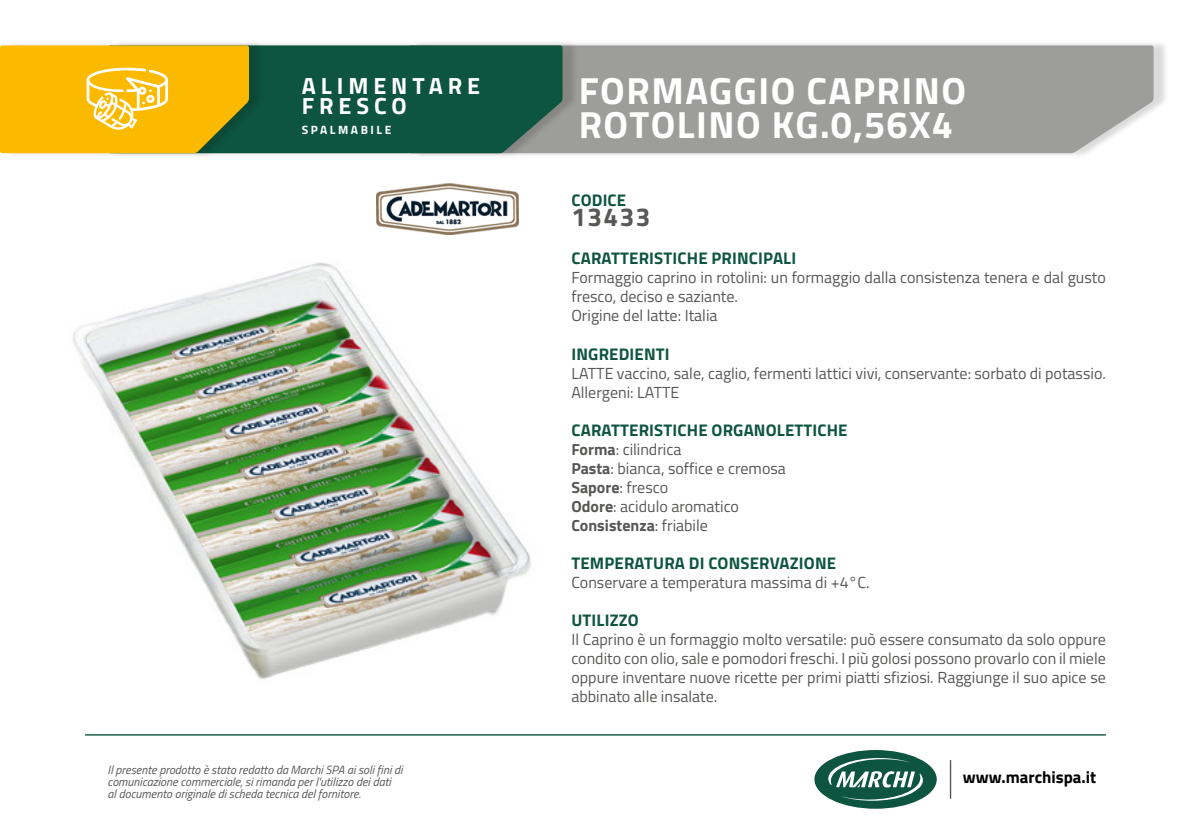
<style>
.page{position:relative;width:1191px;height:840px;background:#fff}
.page>*{position:absolute;margin:0;border:0;box-sizing:border-box;transform-origin:0 0}
.t1{font:700 37.8px/34.2px "Titillium Web";letter-spacing:.04em;color:#fff}
.t2{font:700 26px "Titillium Web";letter-spacing:.06em;color:#575756}
.t3{font:700 23.4px "Titillium Web";letter-spacing:.21em;color:#fff}
.t4{font:700 16.8px "Titillium Web";letter-spacing:.01em;color:#0e5540}
.t5{font:700 16.8px "Titillium Web";color:#000}
.t6{font:16px/19px "Titillium Web";color:#575756}
.t7{font:700 16px "Titillium Web";color:#575756}
.t8{font:italic 12px/12px "Titillium Web";color:#575756}
.t9{font:700 12px "Titillium Web";letter-spacing:.21em;color:#fff}
.s1{font-weight:700}
.s2{font-weight:400}
</style>
<div class="page">
<hr style="left:949px;top:759px;width:2px;height:39px;background:#575756">
<div style="left:814px;top:749px;width:122px;height:59px;background:#0e5540;border-radius:50%"></div>
<svg style="left:828px;top:757px;width:95px;height:43px"></svg>
<hr style="left:85px;top:733px;width:1021px;height:2px;background:#0e5540">
<div style="left:413px;top:40px;width:756px;height:119px;background:#000;opacity:.15"></div>
<div style="left:578px;top:45px;width:575px;height:108px;background:#9d9d9c"></div>
<div style="left:113px;top:40px;width:465px;height:119px;background:#000;opacity:.15"></div>
<div style="left:265px;top:45px;width:297px;height:108px;background:#0e5540"></div>
<div style="left:5px;top:40px;width:260px;height:119px;background:#000;opacity:.15"></div>
<svg style="left:0;top:45px;width:249px;height:108px;background:#efb811"></svg>
<img style="left:73px;top:262px;width:458px;height:418px">
<img style="left:377px;top:183px;width:141px;height:51px">
<p class="t3" style="left:302px;top:68px;width:180px">ALIMENTARE</p>
<p class="t3" style="left:302px;top:88px;width:107px">FRESCO</p>
<p class="t9" style="left:302px;top:121px;width:91px">SPALMABILE</p>
<p class="t8" style="left:108px;top:762px;width:296px">Il presente prodotto è stato redatto da Marchi SPA ai soli fini di comunicazione commerciale, si rimanda per l'utilizzo dei dati<br>al documento originale di scheda tecnica del fornitore.</p>
<p class="t1" style="left:578px;top:71px;width:389px">FORMAGGIO CAPRINO<br>ROTOLINO KG.0,56X4</p>
<p class="t4" style="left:571px;top:187px;width:56px">CODICE</p>
<p class="t2" style="left:571px;top:197px;width:81px">13433</p>
<p class="t4" style="left:571px;top:245px;width:226px">CARATTERISTICHE PRINCIPALI</p>
<p class="t6" style="left:571px;top:267px;width:536px">Formaggio caprino in rotolini: un formaggio dalla consistenza tenera e dal gusto fresco, deciso e saziante.</p>
<p class="t6" style="left:571px;top:305px;width:148px">Origine del latte: Italia</p>
<p class="t4" style="left:571px;top:340px;width:100px">INGREDIENTI</p>
<p class="t6" style="left:571px;top:362px;width:536px">LATTE vaccino, sale, caglio, fermenti lattici vivi, conservante: sorbato di potassio.</p>
<p class="t6" style="left:571px;top:381px;width:109px">Allergeni: LATTE</p>
<p class="t4" style="left:571px;top:416px;width:278px">CARATTERISTICHE ORGANOLETTICHE</p>
<p class="t6" style="left:571px;top:438px;width:112px"><span class="s1">Forma</span>: cilindrica</p>
<p class="t6" style="left:571px;top:457px;width:216px"><span class="s1">Pasta</span>: bianca, soffice e cremosa</p>
<p class="t6" style="left:571px;top:476px;width:98px"><span class="s1">Sapore</span>: fresco</p>
<p class="t6" style="left:571px;top:495px;width:169px"><span class="s1">Odore</span>: acidulo aromatico</p>
<p class="t7" style="left:571px;top:512px;width:138px">Consistenza<span class="s2">: friabile</span></p>
<p class="t4" style="left:571px;top:549px;width:266px">TEMPERATURA DI CONSERVAZIONE</p>
<p class="t6" style="left:571px;top:571px;width:300px">Conservare a temperatura massima di +4°C.</p>
<p class="t4" style="left:571px;top:606px;width:69px">UTILIZZO</p>
<p class="t6" style="left:571px;top:628px;width:536px;text-align:justify">Il Caprino è un formaggio molto versatile: può essere consumato da solo oppure condito con olio, sale e pomodori freschi. I più golosi possono provarlo con il miele oppure inventare nuove ricette per primi piatti sfiziosi. Raggiunge il suo apice se abbinato alle insalate.</p>
<p class="t5" style="left:963px;top:764px;width:135px">www.marchispa.it</p>
</div>
